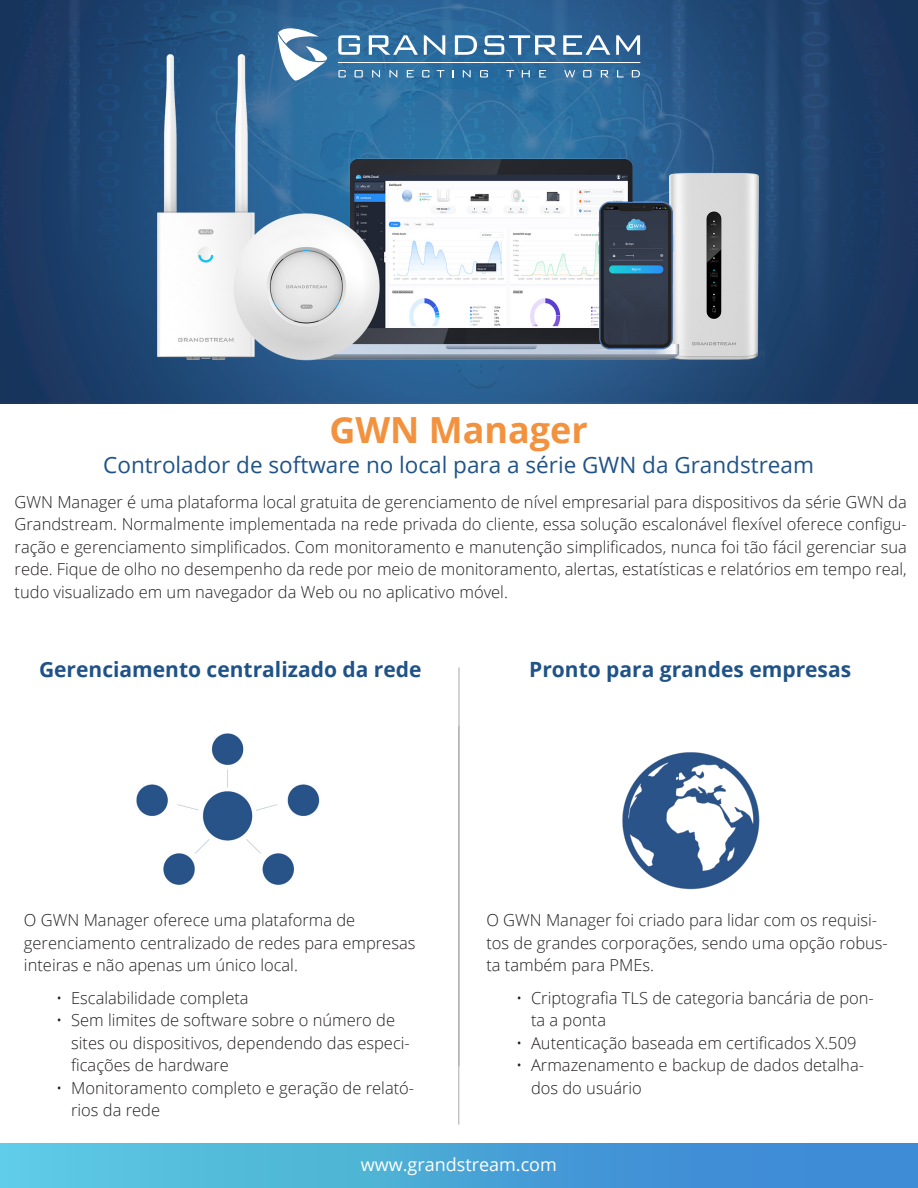
<style>
.page{position:relative;width:918px;height:1188px;background:#fff}
.page>*{position:absolute;margin:0;border:0;box-sizing:border-box;transform-origin:0 0}
.Body{font:700 36px "Open Sans";color:#f2923f}
.Body-2{font:22.5px "Open Sans";color:#1f5388}
.Body-3{font:700 21px "Open Sans";color:#1f5388}
.t1{font:18px "Open Sans";color:#fff}
.t2{font:300 16.5px/22.5px "Open Sans";color:#231f20}
</style>
<div class="page">
<hr style="left:459px;top:726px;width:1px;height:399px;background:#a8a9ad">
<div style="left:0;top:1144px;width:918px;height:44px;background:linear-gradient(to right,#5ccde0,#3981d2)"></div>
<img style="left:0;top:0;width:918px;height:402px">
<svg style="left:278px;top:28px;width:49px;height:26px"></svg>
<svg style="left:338px;top:35px;width:22px;height:19px"></svg>
<svg style="left:369px;top:35px;width:49px;height:19px"></svg>
<svg style="left:424px;top:35px;width:21px;height:19px"></svg>
<svg style="left:455px;top:35px;width:22px;height:19px"></svg>
<svg style="left:484px;top:35px;width:73px;height:19px"></svg>
<svg style="left:563px;top:35px;width:47px;height:19px"></svg>
<svg style="left:616px;top:35px;width:24px;height:19px"></svg>
<img style="left:158px;top:54px;width:606px;height:337px">
<hr style="left:459px;top:667px;width:1px;height:399px;background:#a8a9ad">
<img style="left:622px;top:752px;width:138px;height:138px">
<img style="left:136px;top:733px;width:184px;height:152px">
<p class="Body" style="left:329px;top:405px;width:260px">GWN Manager</p>
<p class="Body-2" style="left:103px;top:450px;width:712px">Controlador de software no local para a série GWN da Grandstream</p>
<p class="t2" style="left:15px;top:490px;width:894px;text-align:justify">GWN Manager é uma plataforma local gratuita de gerenciamento de nível empresarial para dispositivos da série GWN da Grandstream. Normalmente implementada na rede privada do cliente, essa solução escalonável flexível oferece configu&shy;ração e gerenciamento simplificados. Com monitoramento e manutenção simplificados, nunca foi tão fácil gerenciar sua rede. Fique de olho no desempenho da rede por meio de monitoramento, alertas, estatísticas e relatórios em tempo real, tudo visualizado em um navegador da Web ou no aplicativo móvel.</p>
<p class="Body-3" style="left:39px;top:654px;width:384px">Gerenciamento centralizado da rede</p>
<p class="Body-3" style="left:529px;top:654px;width:324px">Pronto para grandes empresas</p>
<p class="t2" style="left:24px;top:908px;width:393px">O GWN Manager oferece uma plataforma de gerenciamento centralizado de redes para empresas inteiras e não apenas um único local.</p>
<p class="t2" style="left:56px;top:986px;width:194px">• Escalabilidade completa</p>
<p class="t2" style="left:71px;top:1008px;width:340px;text-indent:-15px">• Sem limites de software sobre o número de sites ou dispositivos, dependendo das especi&shy;ficações de hardware</p>
<p class="t2" style="left:71px;top:1076px;width:345px;text-indent:-15px">• Monitoramento completo e geração de relató&shy;rios da rede</p>
<p class="t2" style="left:486px;top:908px;width:403px">O GWN Manager foi criado para lidar com os requisi&shy;tos de grandes corporações, sendo uma opção robus&shy;ta também para PMEs.</p>
<p class="t2" style="left:531px;top:986px;width:344px;text-indent:-15px">• Criptografia TLS de categoria bancária de pon&shy;ta a ponta</p>
<p class="t2" style="left:516px;top:1031px;width:342px">• Autenticação baseada em certificados X.509</p>
<p class="t2" style="left:531px;top:1053px;width:335px;text-indent:-15px">• Armazenamento e backup de dados detalha&shy;dos do usuário</p>
<p class="t1" style="left:361px;top:1153px;width:198px">www.grandstream.com</p>
</div>
